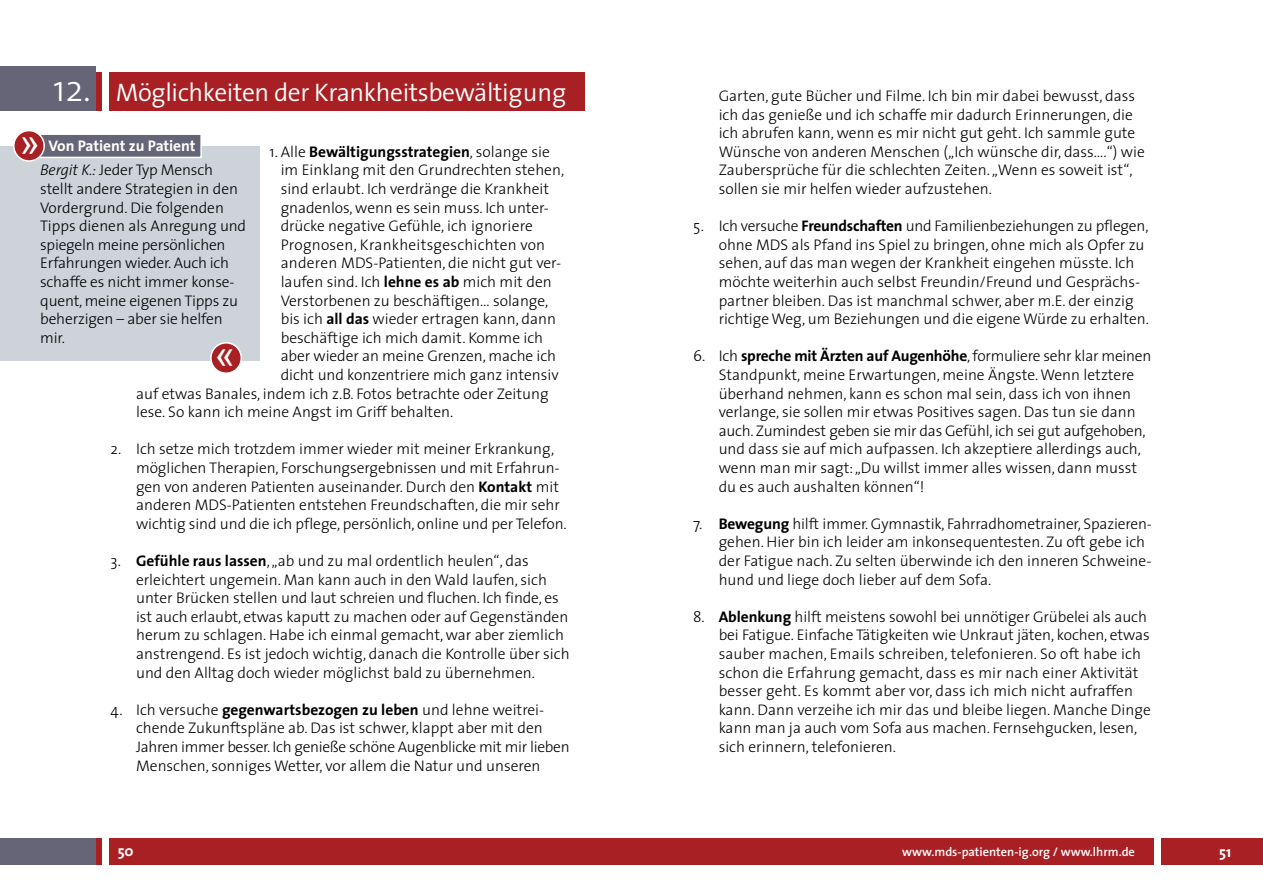
<style>
.page{position:relative;width:1263px;height:893px;background:#fff}
.page>*{position:absolute;margin:0;border:0;box-sizing:border-box;transform-origin:0 0}
.t1{font:36.45px "Arial";color:#fff}
.t2{font:300 25.5px "The Sans";letter-spacing:-.015em;color:#fff}
.t3{font:300 15.45px/18.6px "The Sans";color:#000}
.t4{font:700 15.45px "The Sans";color:#000}
.t5{font:700 15.45px "The Sans";letter-spacing:-.005em;color:#fff}
.t6{font:700 15px "The Sans";color:#fff}
.t7{font:600 12.45px "The Sans";color:#fff}
.s1{font-size:36.75px}
.s2{font-weight:300}
.s3{font-weight:700}
.s4{font-style:italic}
</style>
<div class="page">
<div style="left:0;top:72px;width:585px;height:38px;background:#a82024"></div>
<div style="left:102px;top:72px;width:6px;height:38px;background:#fff"></div>
<div style="left:0;top:66px;width:95px;height:44px;background:#666577"></div>
<div style="left:0;top:838px;width:1263px;height:27px;background:#a82024"></div>
<div style="left:102px;top:833px;width:6px;height:38px;background:#fff"></div>
<div style="left:1155px;top:833px;width:6px;height:38px;background:#fff"></div>
<div style="left:0;top:838px;width:95px;height:27px;background:#666577"></div>
<div style="left:0;top:147px;width:259px;height:214px;background:#cdd3d8"></div>
<div style="left:33px;top:133px;width:169px;height:25px;background:#666577;border:2px solid #fff"></div>
<div style="left:14px;top:131px;width:30px;height:30px;background:#a82024;border-radius:50%"></div>
<div style="left:13px;top:130px;width:32px;height:32px;border:2px solid #fff;border-radius:50%"></div>
<div style="left:211px;top:343px;width:30px;height:30px;background:#a82024;border-radius:50%"></div>
<div style="left:210px;top:342px;width:32px;height:32px;border:2px solid #fff;border-radius:50%"></div>
<h2 class="t2" style="left:53px;top:71px;width:515px"><span class="s1">12.</span> Möglichkeiten der Krankheitsbewältigung</h2>
<p class="t4" style="left:270px;top:139px;width:282px"><span class="s2">1. Alle</span> Bewältigungsstrategien<span class="s2">, solange sie</span></p>
<p class="t3" style="left:281px;top:160px;width:285px">im Einklang mit den Grundrechten stehen,</p>
<p class="t3" style="left:281px;top:179px;width:270px">sind erlaubt. Ich verdränge die Krankheit</p>
<p class="t3" style="left:281px;top:198px;width:270px">gnadenlos, wenn es sein muss. Ich unter-</p>
<p class="t3" style="left:281px;top:216px;width:254px">drücke negative Gefühle, ich ignoriere</p>
<p class="t3" style="left:281px;top:235px;width:266px">Prognosen, Krankheitsgeschichten von</p>
<p class="t3" style="left:281px;top:253px;width:282px">anderen MDS-Patienten, die nicht gut ver-</p>
<p class="t3" style="left:281px;top:272px;width:273px">laufen sind. Ich <span class="s3">lehne es ab</span> mich mit den</p>
<p class="t3" style="left:281px;top:291px;width:269px">Verstorbenen zu beschäftigen… solange,</p>
<p class="t3" style="left:281px;top:309px;width:277px">bis ich <span class="s3">all das</span> wieder ertragen kann, dann</p>
<p class="t3" style="left:281px;top:328px;width:264px">beschäftige ich mich damit. Komme ich</p>
<p class="t3" style="left:281px;top:346px;width:277px">aber wieder an meine Grenzen, mache ich</p>
<p class="t3" style="left:281px;top:365px;width:279px">dicht und konzentriere mich ganz intensiv</p>
<p class="t3" style="left:136px;top:384px;width:414px">auf etwas Banales, indem ich z.B. Fotos betrachte oder Zeitung</p>
<p class="t3" style="left:136px;top:402px;width:319px">lese. So kann ich meine Angst im Griff behalten.</p>
<p class="t3" style="left:136px;top:439px;width:432px;text-indent:-26px">2. Ich setze mich trotzdem immer wieder mit meiner Erkrankung, möglichen Therapien, Forschungsergebnissen und mit Erfahrun&shy;gen von anderen Patienten auseinander. Durch den <span class="s3">Kontakt</span> mit anderen MDS-Patienten entstehen Freundschaften, die mir sehr wichtig sind und die ich pflege, persönlich, online und per Telefon.</p>
<p class="t3" style="left:136px;top:551px;width:435px;text-indent:-26px">3. <span class="s3">Gefühle raus lassen</span>, „ab und zu mal ordentlich heulen“, das erleichtert ungemein. Man kann auch in den Wald laufen, sich unter Brücken stellen und laut schreien und fluchen. Ich finde, es ist auch erlaubt, etwas kaputt zu machen oder auf Gegenständen herum zu schlagen. Habe ich einmal gemacht, war aber ziemlich anstrengend. Es ist jedoch wichtig, danach die Kontrolle über sich und den Alltag doch wieder möglichst bald zu übernehmen.</p>
<p class="t3" style="left:136px;top:700px;width:435px;text-indent:-26px">4. Ich versuche <span class="s3">gegenwartsbezogen zu leben</span> und lehne weitrei&shy;chende Zukunftspläne ab. Das ist schwer, klappt aber mit den Jahren immer besser. Ich genieße schöne Augenblicke mit mir lieben Menschen, sonniges Wetter, vor allem die Natur und unseren</p>
<h1 class="t1" style="left:20px;top:119px;width:22px">»</h1>
<p class="t5" style="left:49px;top:132px;width:149px">Von Patient zu Patient</p>
<p class="t3" style="left:40px;top:160px;width:207px"><span class="s4">Bergit K.:</span> Jeder Typ Mensch stellt andere Strategien in den<br>Vordergrund. Die folgenden<br>Tipps dienen als Anregung und spiegeln meine persönlichen<br>Erfahrungen wieder. Auch ich schaffe es nicht immer konse&shy;quent, meine eigenen Tipps zu beherzigen – aber sie helfen mir.</p>
<h1 class="t1" style="left:215px;top:331px;width:22px">«</h1>
<p class="t3" style="left:719px;top:86px;width:428px">Garten, gute Bücher und Filme. Ich bin mir dabei bewusst, dass ich das genieße und ich schaffe mir dadurch Erinnerungen, die ich abrufen kann, wenn es mir nicht gut geht. Ich sammle gute Wünsche von anderen Menschen („Ich wünsche dir, dass….“) wie Zaubersprüche für die schlechten Zeiten. „Wenn es soweit ist“, sollen sie mir helfen wieder aufzustehen.</p>
<p class="t3" style="left:719px;top:216px;width:432px;text-indent:-26px">5. Ich versuche <span class="s3">Freundschaften</span> und Familienbeziehungen zu pflegen, ohne MDS als Pfand ins Spiel zu bringen, ohne mich als Opfer zu sehen, auf das man wegen der Krankheit eingehen müsste. Ich möchte weiterhin auch selbst Freundin/Freund und Gesprächs&shy;partner bleiben. Das ist manchmal schwer, aber m.E. der einzig richtige Weg, um Beziehungen und die eigene Würde zu erhalten.</p>
<p class="t3" style="left:719px;top:346px;width:434px;text-indent:-26px">6. Ich <span class="s3">spreche mit Ärzten auf Augenhöhe</span>, formuliere sehr klar meinen Standpunkt, meine Erwartungen, meine Ängste. Wenn letztere überhand nehmen, kann es schon mal sein, dass ich von ihnen verlange, sie sollen mir etwas Positives sagen. Das tun sie dann auch. Zumindest geben sie mir das Gefühl, ich sei gut aufgehoben, und dass sie auf mich aufpassen. Ich akzeptiere allerdings auch, wenn man mir sagt: „Du willst immer alles wissen, dann musst du es auch aushalten können“!</p>
<p class="t3" style="left:719px;top:514px;width:434px;text-indent:-26px">7. <span class="s3">Bewegung</span> hilft immer. Gymnastik, Fahrradhometrainer, Spazieren&shy;gehen. Hier bin ich leider am inkonsequentesten. Zu oft gebe ich der Fatigue nach. Zu selten überwinde ich den inneren Schweine&shy;hund und liege doch lieber auf dem Sofa.</p>
<p class="t3" style="left:719px;top:607px;width:434px;text-indent:-26px">8. <span class="s3">Ablenkung</span> hilft meistens sowohl bei unnötiger Grübelei als auch bei Fatigue. Einfache Tätigkeiten wie Unkraut jäten, kochen, etwas sauber machen, Emails schreiben, telefonieren. So oft habe ich schon die Erfahrung gemacht, dass es mir nach einer Aktivität besser geht. Es kommt aber vor, dass ich mich nicht aufraffen kann. Dann verzeihe ich mir das und bleibe liegen. Manche Dinge kann man ja auch vom Sofa aus machen. Fernsehgucken, lesen, sich erinnern, telefonieren.</p>
<p class="t6" style="left:118px;top:838px;width:17px">50</p>
<p class="t7" style="left:902px;top:841px;width:234px">www.mds-patienten-ig.org / www.lhrm.de</p>
<p class="t6" style="left:1219px;top:839px;width:14px">51</p>
</div>
